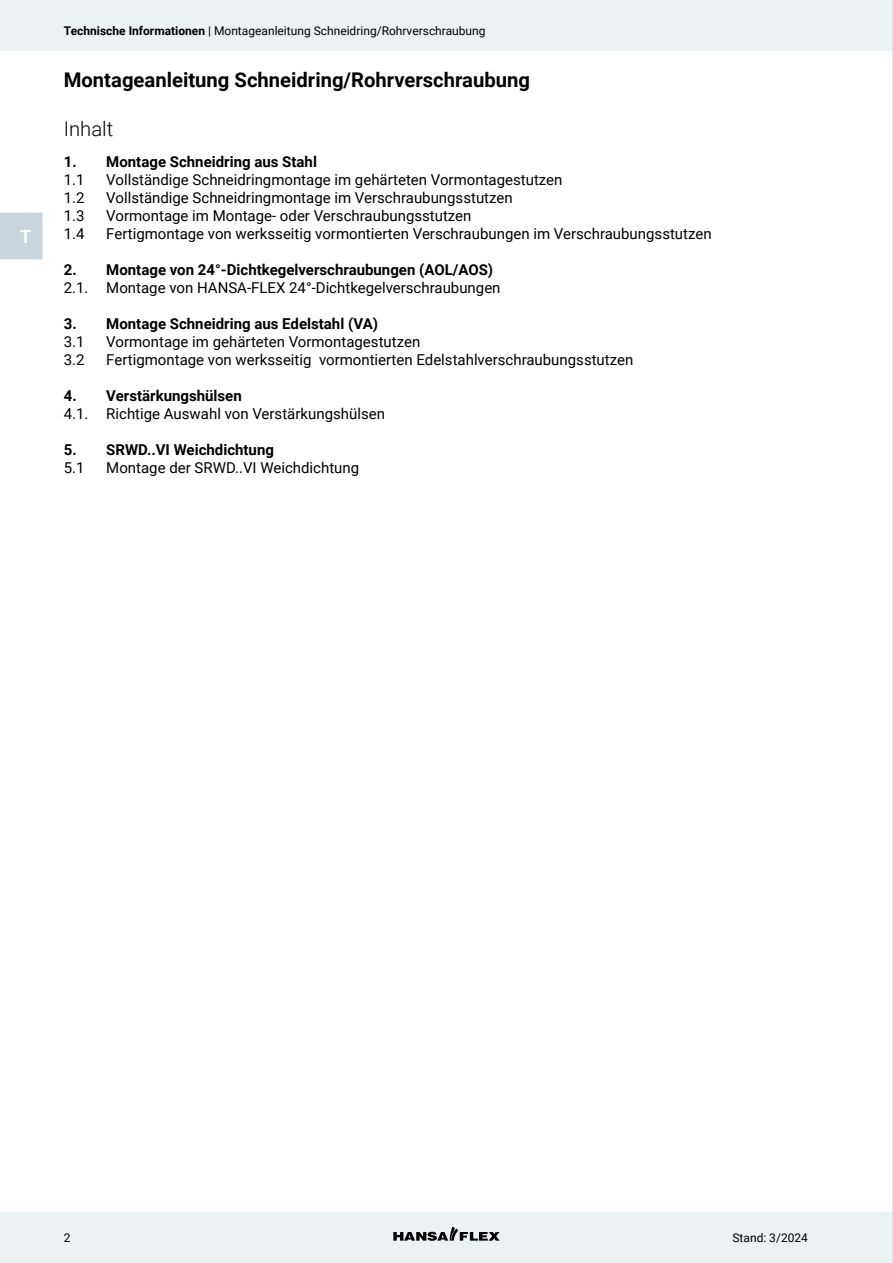
<style>
.page{position:relative;width:893px;height:1263px;background:#fff}
.page>*{position:absolute;margin:0;border:0;box-sizing:border-box;transform-origin:0 0}
.t1{font:700 20.25px "Roboto";color:#000}
.t2{font:300 20.25px "Roboto";color:#000}
.t3{font:700 18px "Roboto";color:#fff}
.t4{font:15px "Roboto";color:#000}
.t5{font:700 15px "Roboto";color:#000}
.t6{font:12px "Roboto";color:#000}
.s1{font-weight:700}
</style>
<div class="page">
<div style="left:0;top:0;width:893px;height:51px;background:#ecf1f4"></div>
<div style="left:0;top:1212px;width:893px;height:51px;background:#ecf1f4"></div>
<svg style="left:393px;top:1227px;width:107px;height:14px"></svg>
<div style="left:0;top:212px;width:43px;height:47px;background:#c8d5dd"></div>
<hr style="left:892px;top:0;width:1px;height:1263px;background:#c8d5dd">
<p class="t3" style="left:20px;top:224px;width:13px">T</p>
<p class="t6" style="left:64px;top:22px;width:423px"><span class="s1">Technische Informationen</span> | Montageanleitung Schneidring/Rohrverschraubung</p>
<h1 class="t1" style="left:64px;top:66px;width:468px">Montageanleitung Schneidring/Rohrverschraubung</h1>
<h1 class="t2" style="left:64px;top:115px;width:51px">Inhalt</h1>
<p class="t5" style="left:64px;top:151px;width:255px">1. Montage Schneidring aus Stahl</p>
<p class="t4" style="left:64px;top:169px;width:22px">1.1</p>
<p class="t4" style="left:106px;top:169px;width:458px">Vollständige Schneidringmontage im gehärteten Vormontagestutzen</p>
<p class="t4" style="left:64px;top:187px;width:22px">1.2</p>
<p class="t4" style="left:106px;top:187px;width:408px">Vollständige Schneidringmontage im Verschraubungsstutzen</p>
<p class="t4" style="left:64px;top:205px;width:22px">1.3</p>
<p class="t4" style="left:106px;top:205px;width:367px">Vormontage im Montage- oder Verschraubungsstutzen</p>
<p class="t4" style="left:64px;top:223px;width:22px">1.4</p>
<p class="t4" style="left:106px;top:223px;width:607px">Fertigmontage von werksseitig vormontierten Verschraubungen im Verschraubungsstutzen</p>
<p class="t5" style="left:64px;top:259px;width:431px">2. Montage von 24°-Dichtkegelverschraubungen (AOL/AOS)</p>
<p class="t4" style="left:64px;top:277px;width:438px">2.1. Montage von HANSA-FLEX 24°-Dichtkegelverschraubungen</p>
<p class="t5" style="left:64px;top:313px;width:316px">3. Montage Schneidring aus Edelstahl (VA)</p>
<p class="t4" style="left:64px;top:331px;width:22px">3.1</p>
<p class="t4" style="left:106px;top:331px;width:315px">Vormontage im gehärteten Vormontagestutzen</p>
<p class="t4" style="left:64px;top:349px;width:22px">3.2</p>
<p class="t4" style="left:106px;top:349px;width:528px">Fertigmontage von werksseitig vormontierten Edelstahlverschraubungsstutzen</p>
<p class="t5" style="left:64px;top:385px;width:179px">4. Verstärkungshülsen</p>
<p class="t4" style="left:64px;top:403px;width:323px">4.1. Richtige Auswahl von Verstärkungshülsen</p>
<p class="t5" style="left:64px;top:439px;width:212px">5. SRWD..VI Weichdichtung</p>
<p class="t4" style="left:64px;top:457px;width:22px">5.1</p>
<p class="t4" style="left:106px;top:457px;width:254px">Montage der SRWD..VI Weichdichtung</p>
<p class="t6" style="left:64px;top:1229px;width:8px">2</p>
<p class="t6" style="left:732px;top:1229px;width:77px">Stand: 3/2024</p>
</div>
